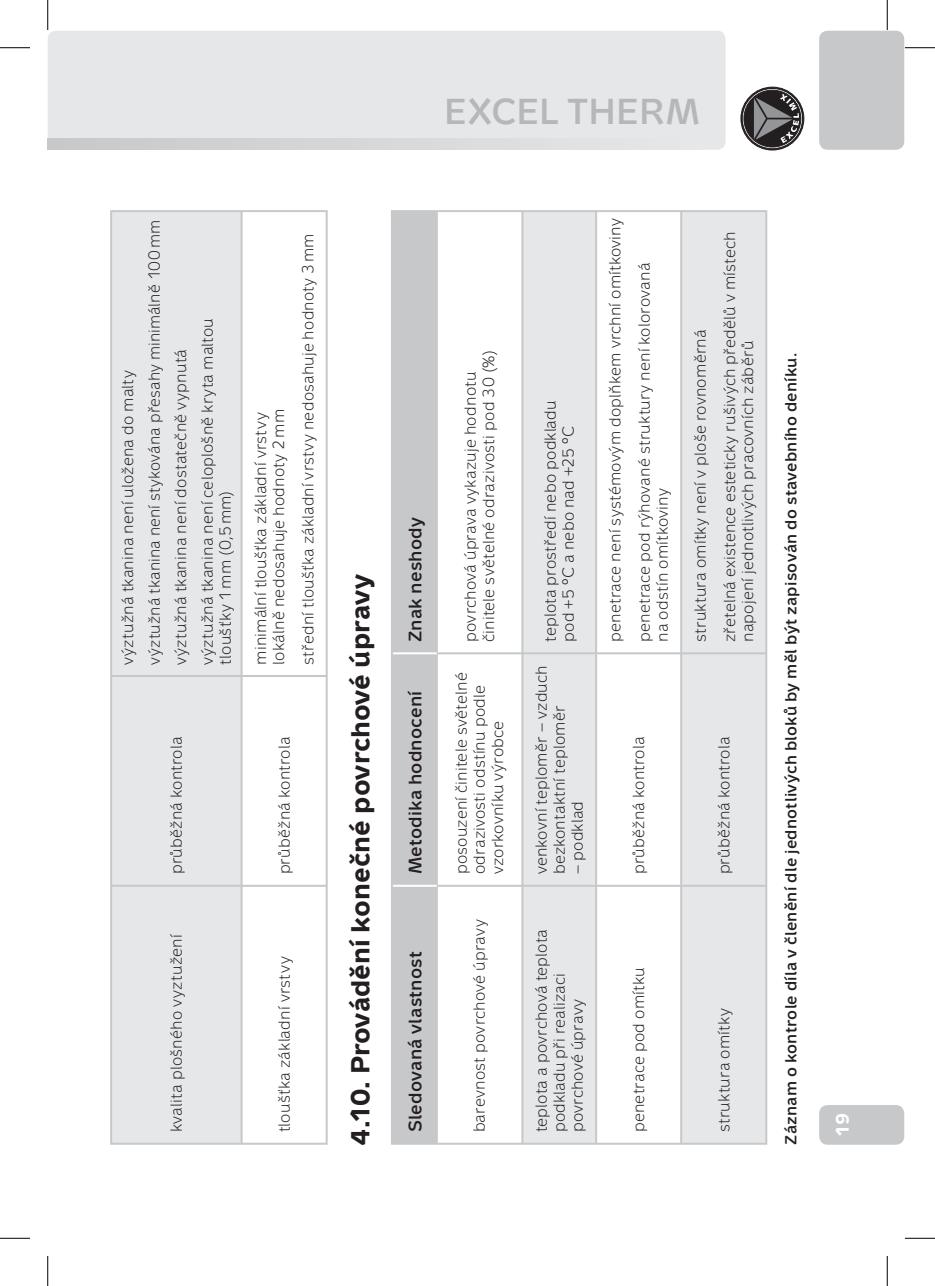
<style>
.page{position:relative;width:935px;height:1286px;background:#fff}
.page>*{position:absolute;margin:0;border:0;box-sizing:border-box;transform-origin:0 0}
.t1{font:700 36px "Metron Light Pro";letter-spacing:.01em;color:#b6b7bb}
.t2{font:700 26px "Metron Text Pro";color:#231f20}
.t3{font:700 18px "Metron Light Pro";letter-spacing:.015em;color:#231f20}
.t4{font:700 18px "Metron Text Pro";color:#fff}
.t5{font:16px/18px "Metron Light Pro";letter-spacing:.015em;color:#231f20}
.t6{font:700 16px "Metron Light Pro";letter-spacing:.02em;color:#231f20}
</style>
<div class="page">
<svg style="left:740px;top:87px;width:63px;height:63px"></svg>
<div style="left:48px;top:31px;width:677px;height:119px;background:#e6e7e9;border-radius:9px"></div>
<svg style="left:48px;top:138px;width:420px;height:12px"></svg>
<div style="left:819px;top:31px;width:85px;height:119px;background:#c7c8ca;border-radius:9px"></div>
<div style="left:819px;top:1105px;width:85px;height:40px;background:#c7c8ca;border-radius:9px"></div>
<div style="left:393px;top:212px;width:44px;height:931px;background:#c7c8ca"></div>
<svg style="left:523px;top:212px;width:242px;height:931px;fill:#e6e7e9"></svg>
<hr style="left:391px;top:886px;width:2px;height:259px;background:#c7c8ca">
<hr style="left:393px;top:1143px;width:44px;height:2px;background:#c7c8ca">
<hr style="left:391px;top:210px;width:2px;height:676px;background:#c7c8ca">
<hr style="left:393px;top:210px;width:44px;height:2px;background:#c7c8ca">
<hr style="left:437px;top:1143px;width:84px;height:2px;background:#c7c8ca">
<hr style="left:437px;top:885px;width:84px;height:2px;background:#c7c8ca">
<hr style="left:437px;top:652px;width:84px;height:2px;background:#c7c8ca">
<hr style="left:437px;top:210px;width:84px;height:2px;background:#c7c8ca">
<hr style="left:521px;top:886px;width:2px;height:259px;background:#c7c8ca">
<hr style="left:523px;top:1143px;width:72px;height:2px;background:#c7c8ca">
<hr style="left:521px;top:653px;width:2px;height:233px;background:#c7c8ca">
<hr style="left:523px;top:885px;width:72px;height:2px;background:#c7c8ca">
<hr style="left:521px;top:210px;width:2px;height:443px;background:#c7c8ca">
<hr style="left:523px;top:652px;width:72px;height:2px;background:#c7c8ca">
<hr style="left:523px;top:210px;width:72px;height:2px;background:#c7c8ca">
<hr style="left:595px;top:886px;width:2px;height:259px;background:#c7c8ca">
<hr style="left:597px;top:1143px;width:83px;height:2px;background:#c7c8ca">
<hr style="left:595px;top:653px;width:2px;height:233px;background:#c7c8ca">
<hr style="left:597px;top:885px;width:83px;height:2px;background:#c7c8ca">
<hr style="left:595px;top:210px;width:2px;height:443px;background:#c7c8ca">
<hr style="left:597px;top:652px;width:83px;height:2px;background:#c7c8ca">
<hr style="left:597px;top:210px;width:83px;height:2px;background:#c7c8ca">
<hr style="left:680px;top:886px;width:2px;height:259px;background:#c7c8ca">
<hr style="left:682px;top:1143px;width:83px;height:2px;background:#c7c8ca">
<hr style="left:680px;top:653px;width:2px;height:233px;background:#c7c8ca">
<hr style="left:682px;top:885px;width:83px;height:2px;background:#c7c8ca">
<hr style="left:680px;top:210px;width:2px;height:443px;background:#c7c8ca">
<hr style="left:682px;top:652px;width:83px;height:2px;background:#c7c8ca">
<hr style="left:682px;top:210px;width:83px;height:2px;background:#c7c8ca">
<hr style="left:765px;top:653px;width:2px;height:492px;background:#c7c8ca">
<hr style="left:765px;top:210px;width:2px;height:443px;background:#c7c8ca">
<hr style="left:393px;top:885px;width:44px;height:2px;background:#fff">
<hr style="left:393px;top:652px;width:44px;height:2px;background:#fff">
<hr style="left:437px;top:653px;width:1px;height:490px;background:#c7c8ca">
<hr style="left:437px;top:212px;width:1px;height:441px;background:#c7c8ca">
<div style="left:112px;top:212px;width:128px;height:931px;background:#e6e7e9"></div>
<hr style="left:110px;top:886px;width:2px;height:259px;background:#c7c8ca">
<hr style="left:112px;top:1143px;width:128px;height:2px;background:#c7c8ca">
<hr style="left:110px;top:676px;width:2px;height:210px;background:#c7c8ca">
<hr style="left:112px;top:885px;width:128px;height:2px;background:#c7c8ca">
<hr style="left:110px;top:210px;width:2px;height:466px;background:#c7c8ca">
<hr style="left:112px;top:675px;width:128px;height:2px;background:#c7c8ca">
<hr style="left:112px;top:210px;width:128px;height:2px;background:#c7c8ca">
<hr style="left:240px;top:886px;width:2px;height:259px;background:#c7c8ca">
<hr style="left:242px;top:1143px;width:84px;height:2px;background:#c7c8ca">
<hr style="left:240px;top:676px;width:2px;height:210px;background:#c7c8ca">
<hr style="left:242px;top:885px;width:84px;height:2px;background:#c7c8ca">
<hr style="left:240px;top:210px;width:2px;height:466px;background:#c7c8ca">
<hr style="left:242px;top:675px;width:84px;height:2px;background:#c7c8ca">
<hr style="left:242px;top:210px;width:84px;height:2px;background:#c7c8ca">
<hr style="left:326px;top:676px;width:2px;height:469px;background:#c7c8ca">
<hr style="left:326px;top:210px;width:2px;height:466px;background:#c7c8ca">
<hr style="left:0;top:47px;width:30px;height:1px;background:#000">
<hr style="left:904px;top:47px;width:30px;height:1px;background:#000">
<hr style="left:0;top:1238px;width:30px;height:1px;background:#000">
<hr style="left:904px;top:1238px;width:30px;height:1px;background:#000">
<hr style="left:47px;top:0;width:1px;height:30px;background:#000">
<hr style="left:47px;top:1256px;width:1px;height:30px;background:#000">
<hr style="left:886px;top:0;width:1px;height:30px;background:#000">
<hr style="left:886px;top:1256px;width:1px;height:30px;background:#000">
<h1 class="t1" style="left:444px;top:98px;width:257px">EXCEL THERM</h1>
<p class="t5" style="left:116px;top:665px;width:446px;line-height:26.6px;rotate:-90deg">výztužná tkanina není uložena do malty<br>výztužná tkanina není stykována přesahy minimálně 100 mm výztužná tkanina není dostatečně vypnutá<br>výztužná tkanina není celoplošně kryta maltou</p>
<p class="t5" style="left:217px;top:665px;width:176px;rotate:-90deg">tloušťky 1 mm (0,5 mm)</p>
<p class="t5" style="left:253px;top:665px;width:257px;rotate:-90deg">minimální tloušťka základní vrstvy lokálně nedosahuje hodnoty 2 mm</p>
<p class="t5" style="left:300px;top:665px;width:433px;rotate:-90deg">střední tloušťka základní vrstvy nedosahuje hodnoty 3 mm</p>
<p class="t5" style="left:169px;top:874px;width:139px;rotate:-90deg">průběžná kontrola</p>
<p class="t5" style="left:169px;top:1132px;width:199px;rotate:-90deg">kvalita plošného vyztužení</p>
<p class="t5" style="left:276px;top:874px;width:139px;rotate:-90deg">průběžná kontrola</p>
<p class="t5" style="left:276px;top:1132px;width:177px;rotate:-90deg">tloušťka základní vrstvy</p>
<h2 class="t2" style="left:351px;top:1146px;width:573px;rotate:-90deg">4.10. Provádění konečné povrchové úpravy</h2>
<p class="t3" style="left:408px;top:642px;width:126px;rotate:-90deg">Znak neshody</p>
<p class="t3" style="left:408px;top:874px;width:185px;rotate:-90deg">Metodika hodnocení</p>
<p class="t3" style="left:408px;top:1132px;width:183px;rotate:-90deg">Sledovaná vlastnost</p>
<p class="t5" style="left:462px;top:642px;width:293px;rotate:-90deg">povrchová úprava vykazuje hodnotu činitele světelné odrazivosti pod 30 (%)</p>
<p class="t5" style="left:453px;top:874px;width:203px;rotate:-90deg">posouzení činitele světelné odrazivosti odstínu podle vzorkovníku výrobce</p>
<p class="t5" style="left:471px;top:1132px;width:214px;rotate:-90deg">barevnost povrchové úpravy</p>
<p class="t5" style="left:542px;top:642px;width:243px;rotate:-90deg">teplota prostředí nebo podkladu pod +5 °C a nebo nad +25 °C</p>
<p class="t5" style="left:533px;top:874px;width:211px;rotate:-90deg">venkovní teploměr – vzduch bezkontaktní teploměr</p>
<p class="t5" style="left:569px;top:874px;width:75px;rotate:-90deg">– podklad</p>
<p class="t5" style="left:533px;top:1132px;width:205px;rotate:-90deg">teplota a povrchová teplota podkladu při realizaci povrchové úpravy</p>
<p class="t5" style="left:601px;top:642px;width:425px;line-height:29.4px;rotate:-90deg">penetrace není systémovým doplňkem vrchní omítkoviny penetrace pod rýhované struktury není kolorovaná</p>
<p class="t5" style="left:654px;top:642px;width:155px;rotate:-90deg">na odstín omítkoviny</p>
<p class="t5" style="left:686px;top:642px;width:412px;line-height:29.4px;rotate:-90deg">struktura omítky není v ploše rovnoměrná<br>zřetelná existence esteticky rušivých předělů v místech</p>
<p class="t5" style="left:739px;top:642px;width:303px;rotate:-90deg">napojení jednotlivých pracovních záběrů</p>
<p class="t5" style="left:631px;top:874px;width:139px;rotate:-90deg">průběžná kontrola</p>
<p class="t5" style="left:631px;top:1132px;width:166px;rotate:-90deg">penetrace pod omítku</p>
<p class="t5" style="left:716px;top:874px;width:139px;rotate:-90deg">průběžná kontrola</p>
<p class="t5" style="left:716px;top:1132px;width:125px;rotate:-90deg">struktura omítky</p>
<p class="t6" style="left:785px;top:1145px;width:793px;rotate:-90deg">Záznam o kontrole díla v členění dle jednotlivých bloků by měl být zapisován do stavebního deníku.</p>
<p class="t4" style="left:835px;top:1137px;width:25px;rotate:-90deg">19</p>
</div>
